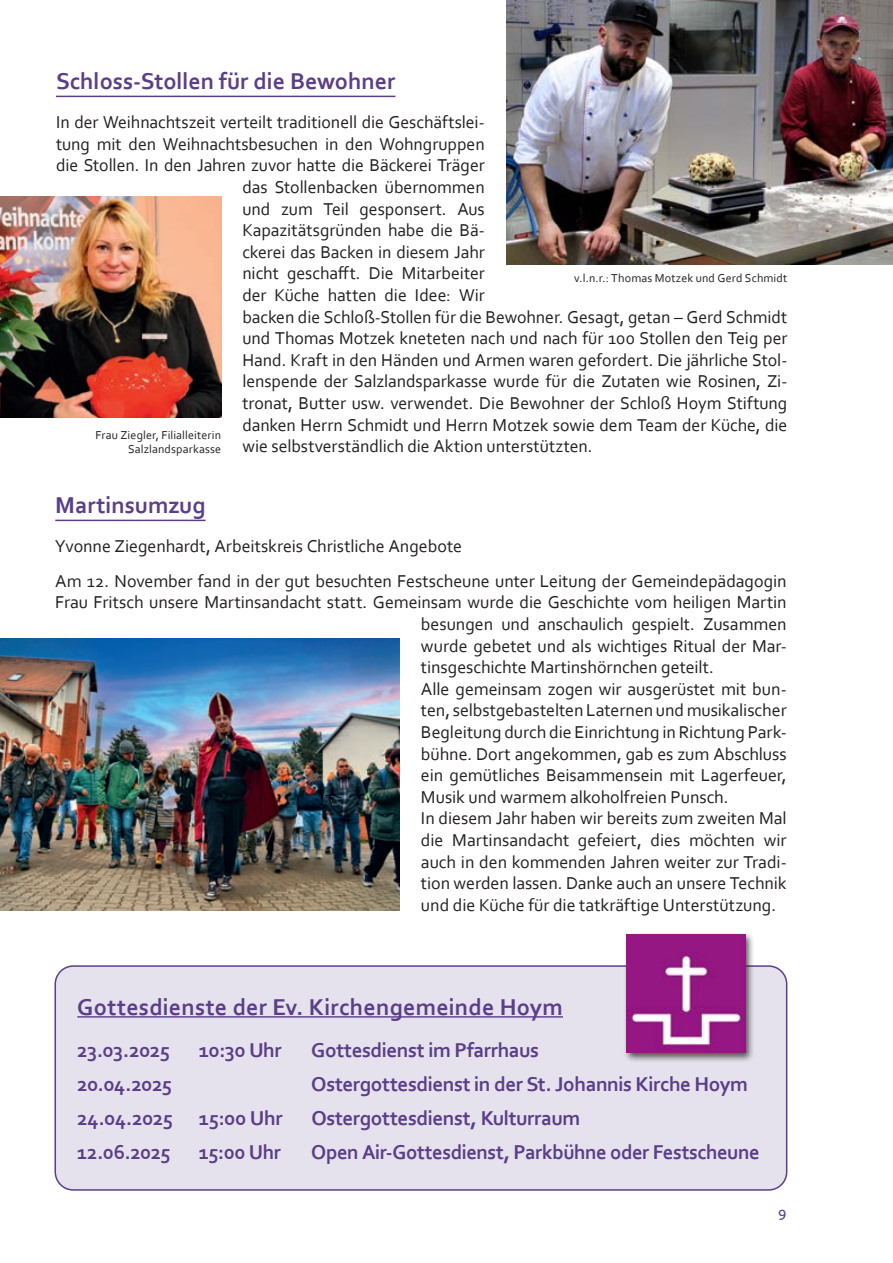
<style>
.page{position:relative;width:893px;height:1263px;background:#fff}
.page>*{position:absolute;margin:0;border:0;box-sizing:border-box;transform-origin:0 0}
.t1{font:700 24px "Corbel";color:#5b3e88}
.t2{font:700 21px "Corbel";letter-spacing:-.02em;color:#5b3e88}
.t3{font:18px "Corbel";letter-spacing:-.005em;color:#231f20}
.t4{font:15px "Ubuntu";color:#5b3e88}
.t5{font:12px/14.4px "Corbel";letter-spacing:.01em;color:#231f20;text-align:right}
</style>
<div class="page">
<div style="left:55px;top:966px;width:732px;height:224px;background:#e6e2ed;border-radius:18px"></div>
<hr style="left:77px;top:1016px;width:486px;height:1px;background:#5b3e88">
<div style="left:55px;top:965px;width:732px;height:226px;border:2px solid #5b3e88;border-radius:18px"></div>
<div style="left:623px;top:931px;width:132px;height:131px;background:#231f20;opacity:.75"></div>
<img style="left:627px;top:934px;width:118px;height:119px">
<hr style="left:55px;top:520px;width:151px;height:1px;background:#5b3e88">
<img style="left:0;top:638px;width:400px;height:272px">
<hr style="left:56px;top:96px;width:339px;height:1px;background:#5b3e88">
<img style="left:506px;top:0;width:387px;height:265px">
<img style="left:0;top:196px;width:221px;height:221px">
<h1 class="t1" style="left:56px;top:66px;width:341px">Schloss-Stollen für die Bewohner</h1>
<p class="t3" style="left:56px;top:111px;width:430px">In der Weihnachtszeit verteilt traditionell die Geschäftslei-</p>
<p class="t3" style="left:56px;top:133px;width:430px">tung mit den Weihnachtsbesuchen in den Wohngruppen</p>
<p class="t3" style="left:56px;top:154px;width:430px">die Stollen. In den Jahren zuvor hatte die Bäckerei Träger</p>
<p class="t3" style="left:242px;top:176px;width:244px">das Stollenbacken übernommen</p>
<p class="t3" style="left:242px;top:197px;width:244px">und zum Teil gesponsert. Aus</p>
<p class="t3" style="left:242px;top:219px;width:244px">Kapazitätsgründen habe die Bä-</p>
<p class="t3" style="left:242px;top:241px;width:244px">ckerei das Backen in diesem Jahr</p>
<p class="t3" style="left:242px;top:262px;width:244px">nicht geschafft. Die Mitarbeiter</p>
<p class="t3" style="left:242px;top:284px;width:244px">der Küche hatten die Idee: Wir</p>
<p class="t3" style="left:242px;top:305px;width:546px">backen die Schloß-Stollen für die Bewohner. Gesagt, getan – Gerd Schmidt</p>
<p class="t3" style="left:242px;top:327px;width:546px">und Thomas Motzek kneteten nach und nach für 100 Stollen den Teig per</p>
<p class="t3" style="left:242px;top:349px;width:547px">Hand. Kraft in den Händen und Armen waren gefordert. Die jährliche Stol-</p>
<p class="t3" style="left:242px;top:370px;width:547px">lenspende der Salzlandsparkasse wurde für die Zutaten wie Rosinen, Zi-</p>
<p class="t3" style="left:242px;top:392px;width:547px">tronat, Butter usw. verwendet. Die Bewohner der Schloß Hoym Stiftung</p>
<p class="t3" style="left:242px;top:413px;width:547px">danken Herrn Schmidt und Herrn Motzek sowie dem Team der Küche, die</p>
<p class="t3" style="left:242px;top:435px;width:352px">wie selbstverständlich die Aktion unterstützten.</p>
<p class="t5" style="left:574px;top:271px;width:215px">v.l.n.r.: Thomas Motzek und Gerd Schmidt</p>
<p class="t5" style="left:96px;top:427px;width:127px">Frau Ziegler, Filialleiterin<br>Salzlandsparkasse</p>
<h1 class="t1" style="left:55px;top:490px;width:152px">Martinsumzug</h1>
<p class="t3" style="left:55px;top:535px;width:408px">Yvonne Ziegenhardt, Arbeitskreis Christliche Angebote</p>
<p class="t3" style="left:55px;top:570px;width:733px">Am 12. November fand in der gut besuchten Festscheune unter Leitung der Gemeindepädagogin</p>
<p class="t3" style="left:55px;top:591px;width:733px">Frau Fritsch unsere Martinsandacht statt. Gemeinsam wurde die Geschichte vom heiligen Martin</p>
<p class="t3" style="left:421px;top:613px;width:367px">besungen und anschaulich gespielt. Zusammen</p>
<p class="t3" style="left:421px;top:634px;width:367px">wurde gebetet und als wichtiges Ritual der Mar-</p>
<p class="t3" style="left:421px;top:656px;width:294px">tinsgeschichte Martinshörnchen geteilt.</p>
<p class="t3" style="left:421px;top:678px;width:367px">Alle gemeinsam zogen wir ausgerüstet mit bun-</p>
<p class="t3" style="left:421px;top:699px;width:367px">ten, selbstgebastelten Laternen und musikalischer</p>
<p class="t3" style="left:421px;top:721px;width:367px">Begleitung durch die Einrichtung in Richtung Park-</p>
<p class="t3" style="left:421px;top:742px;width:367px">bühne. Dort angekommen, gab es zum Abschluss</p>
<p class="t3" style="left:421px;top:764px;width:367px">ein gemütliches Beisammensein mit Lagerfeuer,</p>
<p class="t3" style="left:421px;top:786px;width:309px">Musik und warmem alkoholfreien Punsch.</p>
<p class="t3" style="left:421px;top:807px;width:367px">In diesem Jahr haben wir bereits zum zweiten Mal</p>
<p class="t3" style="left:421px;top:829px;width:367px">die Martinsandacht gefeiert, dies möchten wir</p>
<p class="t3" style="left:421px;top:850px;width:367px">auch in den kommenden Jahren weiter zur Tradi-</p>
<p class="t3" style="left:421px;top:872px;width:367px">tion werden lassen. Danke auch an unsere Technik</p>
<p class="t3" style="left:421px;top:894px;width:357px">und die Küche für die tatkräftige Unterstützung.</p>
<h1 class="t1" style="left:77px;top:992px;width:487px">Gottesdienste der Ev. Kirchengemeinde Hoym</h1>
<p class="t2" style="left:77px;top:1037px;width:94px">23.03.2025</p>
<p class="t2" style="left:199px;top:1037px;width:85px">10:30 Uhr</p>
<p class="t2" style="left:311px;top:1037px;width:229px">Gottesdienst im Pfarrhaus</p>
<p class="t2" style="left:77px;top:1071px;width:96px">20.04.2025</p>
<p class="t2" style="left:311px;top:1071px;width:438px">Ostergottesdienst in der St. Johannis Kirche Hoym</p>
<p class="t2" style="left:77px;top:1105px;width:207px">24.04.2025 15:00 Uhr</p>
<p class="t2" style="left:311px;top:1105px;width:271px">Ostergottesdienst, Kulturraum</p>
<p class="t2" style="left:77px;top:1139px;width:95px">12.06.2025</p>
<p class="t2" style="left:199px;top:1139px;width:84px">15:00 Uhr</p>
<p class="t2" style="left:311px;top:1139px;width:450px">Open Air-Gottesdienst, Parkbühne oder Festscheune</p>
<p class="t4" style="left:778px;top:1206px;width:10px">9</p>
</div>
